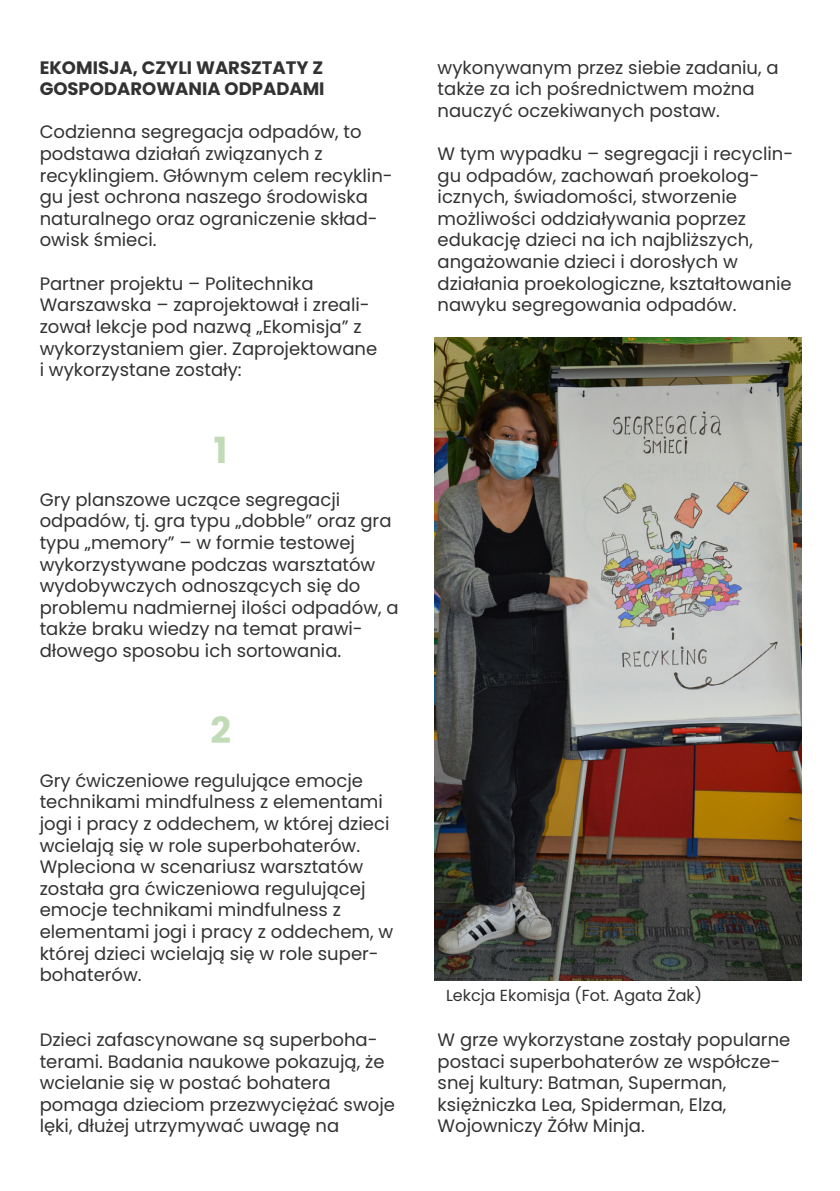
<style>
.page{position:relative;width:840px;height:1191px;background:#fff}
.page>*{position:absolute;margin:0;border:0;box-sizing:border-box;transform-origin:0 0}
.t1{font:700 36px "Poppins";color:#c1dbb7}
.t2{font:18px/21.6px "Poppins";color:#333232}
.t3{font:700 18px/21.6px "Poppins";color:#333232}
.t4{font:16px "Poppins";color:#333232}
</style>
<div class="page">
<img style="left:434px;top:338px;width:367px;height:642px">
<p class="t3" style="left:40px;top:57px;width:286px">EKOMISJA, CZYLI WARSZTATY Z<br>GOSPODAROWANIA ODPADAMI</p>
<p class="t2" style="left:40px;top:121px;width:354px">Codzienna segregacja odpadów, to podstawa działań związanych z recyklingiem. Głównym celem recyklin&shy;gu jest ochrona naszego środowiska naturalnego oraz ograniczenie skład&shy;owisk śmieci.</p>
<p class="t2" style="left:40px;top:273px;width:339px">Partner projektu – Politechnika Warszawska – zaprojektował i zreali&shy;zował lekcje pod nazwą „Ekomisja” z wykorzystaniem gier. Zaprojektowane i wykorzystane zostały:</p>
<h1 class="t1" style="left:214px;top:429px;width:15px">1</h1>
<p class="t2" style="left:40px;top:489px;width:360px">Gry planszowe uczące segregacji odpadów, tj. gra typu „dobble” oraz gra typu „memory” – w formie testowej wykorzystywane podczas warsztatów wydobywczych odnoszących się do problemu nadmiernej ilości odpadów, a także braku wiedzy na temat prawi&shy;dłowego sposobu ich sortowania.</p>
<h1 class="t1" style="left:210px;top:710px;width:22px">2</h1>
<p class="t2" style="left:40px;top:769px;width:355px">Gry ćwiczeniowe regulujące emocje technikami mindfulness z elementami jogi i pracy z oddechem, w której dzieci wcielają się w role superbohaterów.<br>Wpleciona w scenariusz warsztatów została gra ćwiczeniowa regulującej emocje technikami mindfulness z elementami jogi i pracy z oddechem, w której dzieci wcielają się w role super&shy;bohaterów.</p>
<p class="t2" style="left:40px;top:1029px;width:356px">Dzieci zafascynowane są superboha&shy;terami. Badania naukowe pokazują, że wcielanie się w postać bohatera pomaga dzieciom przezwyciężać swoje lęki, dłużej utrzymywać uwagę na</p>
<p class="t2" style="left:437px;top:57px;width:342px">wykonywanym przez siebie zadaniu, a także za ich pośrednictwem można nauczyć oczekiwanych postaw.</p>
<p class="t2" style="left:437px;top:143px;width:357px">W tym wypadku – segregacji i recyclin&shy;gu odpadów, zachowań proekolog&shy;icznych, świadomości, stworzenie możliwości oddziaływania poprzez edukację dzieci na ich najbliższych, angażowanie dzieci i dorosłych w działania proekologiczne, kształtowanie nawyku segregowania odpadów.</p>
<p class="t4" style="left:446px;top:986px;width:257px">Lekcja Ekomisja (Fot. Agata Żak)</p>
<p class="t2" style="left:437px;top:1029px;width:354px">W grze wykorzystane zostały popularne postaci superbohaterów ze współcze&shy;snej kultury: Batman, Superman, księżniczka Lea, Spiderman, Elza, Wojowniczy Żółw Minja.</p>
</div>
